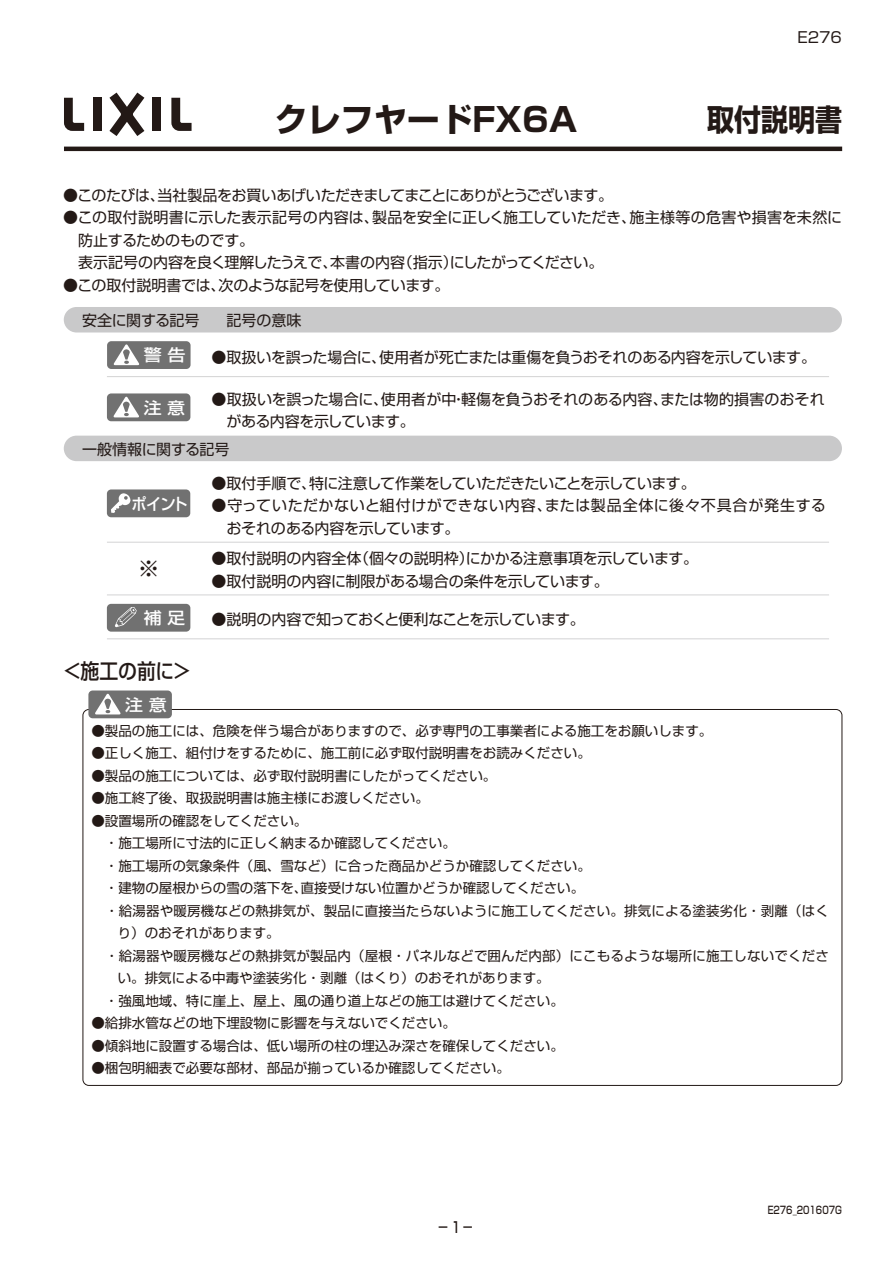
<style>
.page{position:relative;width:893px;height:1263px;background:#fff}
.page>*{position:absolute;margin:0;border:0;box-sizing:border-box;transform-origin:0 0}
.t1{font:33px "Shin Go Pro Bold 90 pv RKSJ H";color:#231916}
.t2{font:30px "Shin Go Pro Bold 90 pv RKSJ H";color:#231916;scale:.9 1}
.t3{font:22.5px "Shin Go Pro Bold 90 pv RKSJ H";color:#231916}
.t4{font:21px "Shin Go Pro Medium 90 pv RKSJ H";color:#231916;scale:.9 1}
.t5{font:16.2px "Shin Go Pro Medium 90 pv RKSJ H";letter-spacing:.3em;color:#fff;scale:1.11 1}
.t6{font:16.2px "Shin Go Pro Medium 90 pv RKSJ H";letter-spacing:.3em;color:#fff;scale:.94 1}
.t7{font:15px/22.5px "Shin Go Pro Regular 90 pv RKSJ H";letter-spacing:-.01em;color:#231916}
.t8{font:15px "Shin Go Pro Regular 90 pv RKSJ H";letter-spacing:-.03em;color:#231916}
.t9{font:15px/22.5px "Shin Go Pro Regular 90 pv RKSJ H";letter-spacing:.03em;color:#231916}
.t10{font:15px "Shin Go Pro Regular 90 pv RKSJ H";letter-spacing:.015em;color:#231916}
.t11{font:15px "Shin Go Pro Regular 90 pv RKSJ H";letter-spacing:-.035em;color:#231916}
.t12{font:15px "Shin Go Pro Regular 90 pv RKSJ H";letter-spacing:-.04em;color:#231916}
.t13{font:15px "Shin Go Pro Medium 90 pv RKSJ H";color:#231916;scale:.8 1}
.t14{font:13.5px "Shin Go Pro Regular 90 pv RKSJ H";color:#231916}
.t15{font:10.5px "Shin Go Pro Medium 90 pv RKSJ H";color:#231916;scale:.8 1}
</style>
<div class="page">
<div style="left:64px;top:307px;width:778px;height:25px;background:#c9c9ca;border-radius:13px"></div>
<div style="left:64px;top:436px;width:778px;height:25px;background:#c9c9ca;border-radius:13px"></div>
<div style="left:107px;top:341px;width:84px;height:28px;background:#717171;border-radius:4px"></div>
<svg style="left:113px;top:344px;width:26px;height:21px"></svg>
<div style="left:107px;top:393px;width:83px;height:28px;background:#717171;border-radius:4px"></div>
<svg style="left:113px;top:396px;width:26px;height:21px"></svg>
<div style="left:107px;top:489px;width:83px;height:28px;background:#717171;border-radius:4px"></div>
<svg style="left:111px;top:493px;width:19px;height:20px"></svg>
<hr style="left:107px;top:638px;width:722px;height:1px;background:#d3d3d4">
<hr style="left:107px;top:595px;width:722px;height:1px;background:#d3d3d4">
<hr style="left:107px;top:542px;width:722px;height:1px;background:#d3d3d4">
<hr style="left:107px;top:376px;width:722px;height:1px;background:#d3d3d4">
<div style="left:107px;top:604px;width:83px;height:28px;background:#717171;border-radius:4px"></div>
<svg style="left:115px;top:607px;width:22px;height:20px"></svg>
<div style="left:88px;top:690px;width:84px;height:28px;background:#717171;border-radius:4px"></div>
<svg style="left:95px;top:693px;width:26px;height:21px"></svg>
<hr style="left:64px;top:147px;width:778px;height:4px;background:#231916">
<svg style="left:64px;top:98px;width:20px;height:33px"></svg>
<svg style="left:171px;top:98px;width:21px;height:33px"></svg>
<div style="left:93px;top:98px;width:9px;height:33px;background:#231916"></div>
<div style="left:152px;top:98px;width:9px;height:33px;background:#231916"></div>
<svg style="left:109px;top:93px;width:35px;height:43px"></svg>
<h1 class="t1" style="left:275px;top:107px;width:304px">クレフヤードFX6A</h1>
<p class="t7" style="left:797px;top:28px;width:46px">E276</p>
<h2 class="t2" style="left:707px;top:109px;width:152px">取付説明書</h2>
<p class="t12" style="left:63px;top:189px;width:552px">●このたびは、当社製品をお買いあげいただきましてまことにありがとうございます。</p>
<p class="t10" style="left:63px;top:212px;width:781px">●この取付説明書に示した表示記号の内容は、製品を安全に正しく施工していただき、施主様等の危害や損害を未然に</p>
<p class="t7" style="left:78px;top:231px;width:178px">防止するためのものです。</p>
<p class="t8" style="left:63px;top:257px;width:542px">　表示記号の内容を良く理解したうえで、本書の内容（指示）にしたがってください。</p>
<p class="t7" style="left:63px;top:276px;width:388px">●この取付説明書では、次のような記号を使用しています。</p>
<p class="t11" style="left:82px;top:315px;width:119px">安全に関する記号</p>
<p class="t7" style="left:226px;top:311px;width:76px">記号の意味</p>
<p class="t5" style="left:144px;top:349px;width:39px">警告</p>
<p class="t5" style="left:144px;top:401px;width:39px">注意</p>
<p class="t8" style="left:212px;top:351px;width:606px">●取扱いを誤った場合に、使用者が死亡または重傷を負うおそれのある内容を示しています。</p>
<p class="t7" style="left:226px;top:390px;width:600px;text-indent:-15px">●取扱いを誤った場合に、使用者が中・軽傷を負うおそれのある内容、または物的損害のおそれがある内容を示しています。</p>
<p class="t7" style="left:82px;top:440px;width:149px">一般情報に関する記号</p>
<p class="t6" style="left:132px;top:497px;width:61px">ポイント</p>
<h3 class="t3" style="left:138px;top:560px;width:24px">※</h3>
<p class="t5" style="left:144px;top:612px;width:39px">補足</p>
<h3 class="t4" style="left:63px;top:663px;width:144px">＜施工の前に＞</h3>
<p class="t5" style="left:125px;top:698px;width:39px">注意</p>
<p class="t11" style="left:212px;top:478px;width:486px">●取付手順で、特に注意して作業をしていただきたいことを示しています。</p>
<p class="t9" style="left:226px;top:497px;width:601px;text-indent:-15px">●守っていただかないと組付けができない内容、または製品全体に後々不具合が発生するおそれのある内容を示しています。</p>
<p class="t7" style="left:212px;top:549px;width:488px">●取付説明の内容全体（個々の説明枠）にかかる注意事項を示しています。</p>
<p class="t7" style="left:212px;top:572px;width:399px">●取付説明の内容に制限がある場合の条件を示しています。</p>
<p class="t8" style="left:212px;top:613px;width:375px">●説明の内容で知っておくと便利なことを示しています。</p>
<p class="t14" style="left:91px;top:726px;width:622px">●製品の施工には、危険を伴う場合がありますので、必ず専門の工事業者による施工をお願いします。</p>
<p class="t14" style="left:91px;top:748px;width:501px">●正しく施工、組付けをするために、施工前に必ず取付説明書をお読みください。</p>
<p class="t14" style="left:91px;top:771px;width:406px">●製品の施工については、必ず取付説明書にしたがってください。</p>
<p class="t14" style="left:91px;top:793px;width:339px">●施工終了後、取扱説明書は施主様にお渡しください。</p>
<p class="t14" style="left:91px;top:816px;width:217px">●設置場所の確認をしてください。</p>
<p class="t14" style="left:91px;top:838px;width:366px">　・施工場所に寸法的に正しく納まるか確認してください。</p>
<p class="t14" style="left:91px;top:861px;width:501px">　・施工場所の気象条件（風、雪など）に合った商品かどうか確認してください。</p>
<p class="t14" style="left:91px;top:883px;width:494px">　・建物の屋根からの雪の落下を､直接受けない位置かどうか確認してください。</p>
<p class="t14" style="left:91px;top:906px;width:739px">　・給湯器や暖房機などの熱排気が、製品に直接当たらないように施工してください。排気による塗装劣化・剥離（はく</p>
<p class="t14" style="left:104px;top:928px;width:177px">　り）のおそれがあります。</p>
<p class="t14" style="left:91px;top:951px;width:739px">　・給湯器や暖房機などの熱排気が製品内（屋根・パネルなどで囲んだ内部）にこもるような場所に施工しないでくださ</p>
<p class="t14" style="left:104px;top:973px;width:447px">　い。排気による中毒や塗装劣化・剥離（はくり）のおそれがあります。</p>
<p class="t14" style="left:91px;top:996px;width:474px">　・強風地域、特に崖上、屋上、風の通り道上などの施工は避けてください。</p>
<p class="t14" style="left:91px;top:1018px;width:366px">●給排水管などの地下埋設物に影響を与えないでください。</p>
<p class="t14" style="left:91px;top:1041px;width:474px">●傾斜地に設置する場合は、低い場所の柱の埋込み深さを確保してください。</p>
<p class="t14" style="left:91px;top:1063px;width:420px">●梱包明細表で必要な部材、部品が揃っているか確認してください。</p>
<p class="t13" style="left:437px;top:1221px;width:48px">－1－</p>
<p class="t15" style="left:768px;top:1206px;width:94px">E276_201607G</p>
</div>
